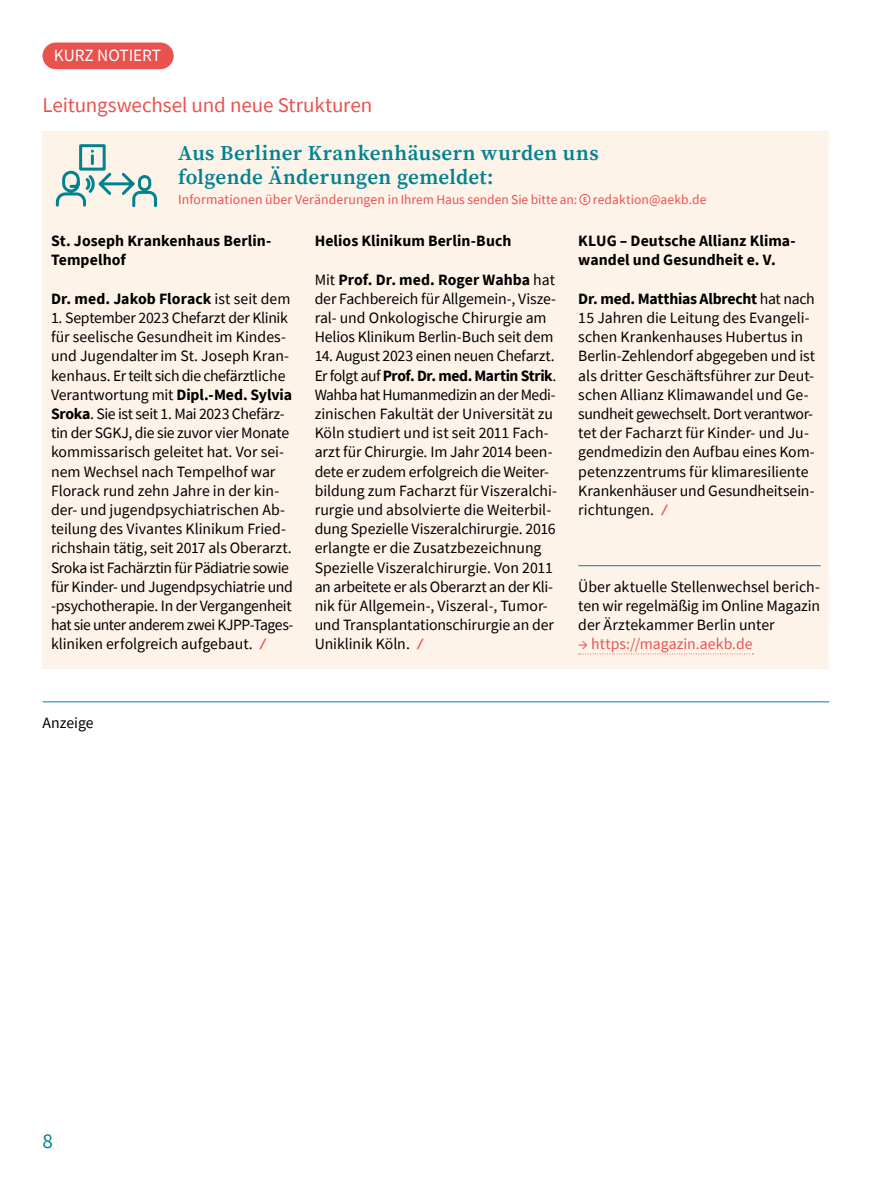
<style>
.page{position:relative;width:893px;height:1191px;background:#fff}
.page>*{position:absolute;margin:0;border:0;box-sizing:border-box;transform-origin:0 0}
.t1{font:21px/24px "Source Serif Variable";letter-spacing:.015em;color:#008390}
.t2{font:21px "Source Sans Pro";letter-spacing:-.005em;color:#ea524e}
.t3{font:21px "Source Sans Pro";color:#008390}
.t4{font:17.25px "Source Sans Pro";color:#fff}
.t5{font:15.75px/19.2px "Source Sans Pro";letter-spacing:-.005em;color:#000}
.t6{font:700 15.75px/19.2px "Source Sans Pro";letter-spacing:.005em;color:#000}
.t7{font:15.75px "Source Sans Pro";color:#ea524e}
.t8{font:13.5px "Source Sans Pro";color:#ea524e}
.s1{font-size:13.8px}
.s2{font-weight:400}
.s3{font-weight:700}
.s4{font-weight:900;color:#ea524e}
</style>
<div class="page">
<div style="left:43px;top:43px;width:131px;height:26px;background:#ea524e;border-radius:13px"></div>
<hr style="left:43px;top:701px;width:786px;height:1px;background:#008390">
<div style="left:43px;top:131px;width:786px;height:537px;background:#fef3e9"></div>
<svg style="left:579px;top:653px;width:174px;height:1px"></svg>
<svg style="left:55px;top:144px;width:102px;height:64px"></svg>
<div style="left:580px;top:194px;width:10px;height:11px;border:1px solid #ea524e;border-radius:50%"></div>
<hr style="left:578px;top:565px;width:243px;height:1px;background:#008390">
<p class="t4" style="left:54px;top:45px;width:109px">KURZ NOTIERT</p>
<h1 class="t2" style="left:43px;top:91px;width:331px">Leitungswechsel und neue Strukturen</h1>
<h1 class="t1" style="left:178px;top:141px;width:422px">Aus Berliner Krankenhäusern wurden uns folgende Änderungen gemeldet:</h1>
<p class="t8" style="left:178px;top:191px;width:530px"><span class="s1">Informationen über Veränderungen</span> in Ihrem Haus senden Sie bitte an: <sup>E</sup> redaktion@aekb.de</p>
<p class="t6" style="left:51px;top:231px;width:222px">St. Joseph Krankenhaus Berlin-<br>Tempelhof</p>
<p class="t6" style="left:51px;top:289px;width:241px">Dr. med. Jakob Florack <span class="s2">ist seit dem</span></p>
<p class="t5" style="left:51px;top:308px;width:244px">1. September 2023 Chefarzt der Klinik für seelische Gesundheit im Kindes&shy;und Jugendalter im St. Joseph Kran&shy;kenhaus. Er teilt sich die chefärztliche Verantwortung mit <span class="s3">Dipl.-Med. Sylvia Sroka</span>. Sie ist seit 1. Mai 2023 Chefärz&shy;tin der SGKJ, die sie zuvor vier Monate kommissarisch geleitet hat. Vor sei&shy;nem Wechsel nach Tempelhof war Florack rund zehn Jahre in der kin&shy;der- und jugendpsychiatrischen Ab&shy;teilung des Vivantes Klinikum Fried&shy;richshain tätig, seit 2017 als Oberarzt.<br>Sroka ist Fachärztin für Pädiatrie sowie für Kinder- und Jugendpsychiatrie und -psychotherapie. In der Vergangenheit hat sie unter anderem zwei KJPP-Tages&shy;kliniken erfolgreich aufgebaut. <span class="s4">∕</span></p>
<p class="t6" style="left:315px;top:231px;width:198px">Helios Klinikum Berlin-Buch</p>
<p class="t5" style="left:315px;top:269px;width:243px">Mit <span class="s3">Prof. Dr. med. Roger Wahba</span> hat der Fachbereich für Allgemein-, Visze&shy;ral- und Onkologische Chirurgie am Helios Klinikum Berlin-Buch seit dem</p>
<p class="t5" style="left:315px;top:346px;width:244px">14. August 2023 einen neuen Chefarzt.<br>Er folgt auf <span class="s3">Prof. Dr. med. Martin Strik</span>.<br>Wahba hat Humanmedizin an der Medi&shy;zinischen Fakultät der Universität zu Köln studiert und ist seit 2011 Fach&shy;arzt für Chirurgie. Im Jahr 2014 been&shy;dete er zudem erfolgreich die Weiter&shy;bildung zum Facharzt für Viszeralchi&shy;rurgie und absolvierte die Weiterbil&shy;dung Spezielle Viszeralchirurgie. 2016 erlangte er die Zusatzbezeichnung Spezielle Viszeralchirurgie. Von 2011 an arbeitete er als Oberarzt an der Kli&shy;nik für Allgemein-, Viszeral-, Tumor&shy;und Transplantationschirurgie an der Uniklinik Köln. <span class="s4">∕</span></p>
<p class="t6" style="left:578px;top:231px;width:219px">KLUG – Deutsche Allianz Klima&shy;wandel und Gesundheit e. V.</p>
<p class="t5" style="left:578px;top:289px;width:238px"><span class="s3">Dr. med. Matthias Albrecht</span> hat nach 15 Jahren die Leitung des Evangeli&shy;schen Krankenhauses Hubertus in Berlin-Zehlendorf abgegeben und ist als dritter Geschäftsführer zur Deut&shy;schen Allianz Klimawandel und Ge&shy;sundheit gewechselt. Dort verantwor&shy;tet der Facharzt für Kinder- und Ju&shy;gendmedizin den Aufbau eines Kom&shy;petenzzentrums für klimaresiliente Krankenhäuser und Gesundheitsein&shy;richtungen. <span class="s4">∕</span></p>
<p class="t5" style="left:578px;top:577px;width:243px;text-align:justify">Über aktuelle Stellenwechsel berich&shy;ten wir regelmäßig im Online Magazin der Ärztekammer Berlin unter</p>
<p class="t7" style="left:578px;top:634px;width:176px">→ https://magazin.aekb.de</p>
<p class="t5" style="left:43px;top:712px;width:53px">Anzeige</p>
<h1 class="t3" style="left:43px;top:1128px;width:12px">8</h1>
</div>
